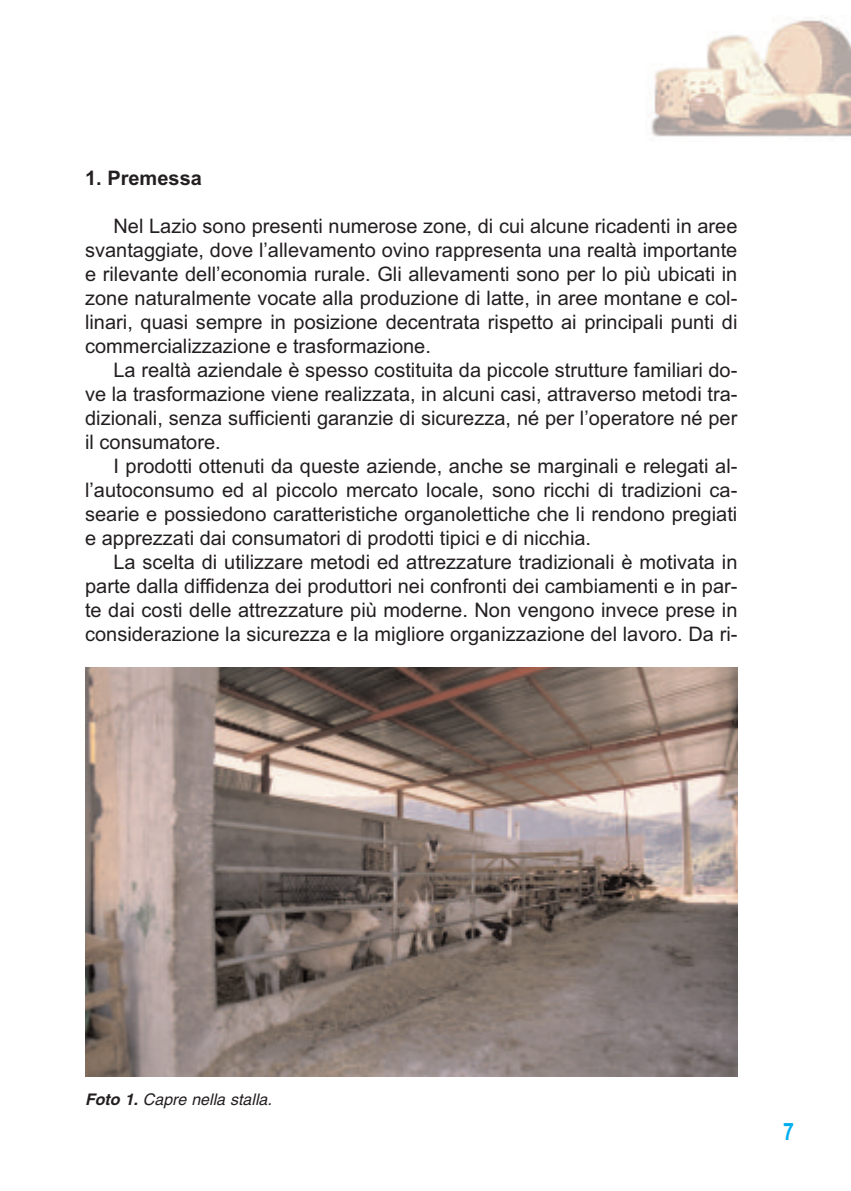
<style>
.page{position:relative;width:851px;height:1191px;background:#fff}
.page>*{position:absolute;margin:0;border:0;box-sizing:border-box;transform-origin:0 0}
.t1{font:700 24px "Arial Narrow";color:#00aeef}
.t2{font:20px/24px "Arial";color:#231f20;text-align:justify}
.t3{font:700 20px "Arial";color:#231f20}
.t4{font:italic 16px "Helvetica";color:#231f20}
.s1{font-weight:700}
</style>
<div class="page">
<img style="left:651px;top:17px;width:199px;height:120px">
<img style="left:85px;top:667px;width:652px;height:409px">
<p class="t3" style="left:85px;top:166px;width:118px">1. Premessa</p>
<p class="t2" style="left:85px;top:214px;width:653px;text-indent:28px">Nel Lazio sono presenti numerose zone, di cui alcune ricadenti in aree svantaggiate, dove l’allevamento ovino rappresenta una realtà importante e rilevante dell’economia rurale. Gli allevamenti sono per lo più ubicati in zone naturalmente vocate alla produzione di latte, in aree montane e col&shy;linari, quasi sempre in posizione decentrata rispetto ai principali punti di commercializzazione e trasformazione.</p>
<p class="t2" style="left:85px;top:358px;width:654px;text-indent:28px">La realtà aziendale è spesso costituita da piccole strutture familiari do&shy;ve la trasformazione viene realizzata, in alcuni casi, attraverso metodi tra&shy;dizionali, senza sufficienti garanzie di sicurezza, né per l’operatore né per il consumatore.</p>
<p class="t2" style="left:85px;top:454px;width:653px;text-indent:28px">I prodotti ottenuti da queste aziende, anche se marginali e relegati al&shy;l’autoconsumo ed al piccolo mercato locale, sono ricchi di tradizioni ca&shy;searie e possiedono caratteristiche organolettiche che li rendono pregiati e apprezzati dai consumatori di prodotti tipici e di nicchia.</p>
<p class="t2" style="left:85px;top:550px;width:654px;text-indent:28px">La scelta di utilizzare metodi ed attrezzature tradizionali è motivata in parte dalla diffidenza dei produttori nei confronti dei cambiamenti e in par&shy;te dai costi delle attrezzature più moderne. Non vengono invece prese in considerazione la sicurezza e la migliore organizzazione del lavoro. Da ri-</p>
<p class="t4" style="left:85px;top:1093px;width:188px"><span class="s1">Foto 1.</span> Capre nella stalla.</p>
<p class="t1" style="left:783px;top:1118px;width:12px">7</p>
</div>
